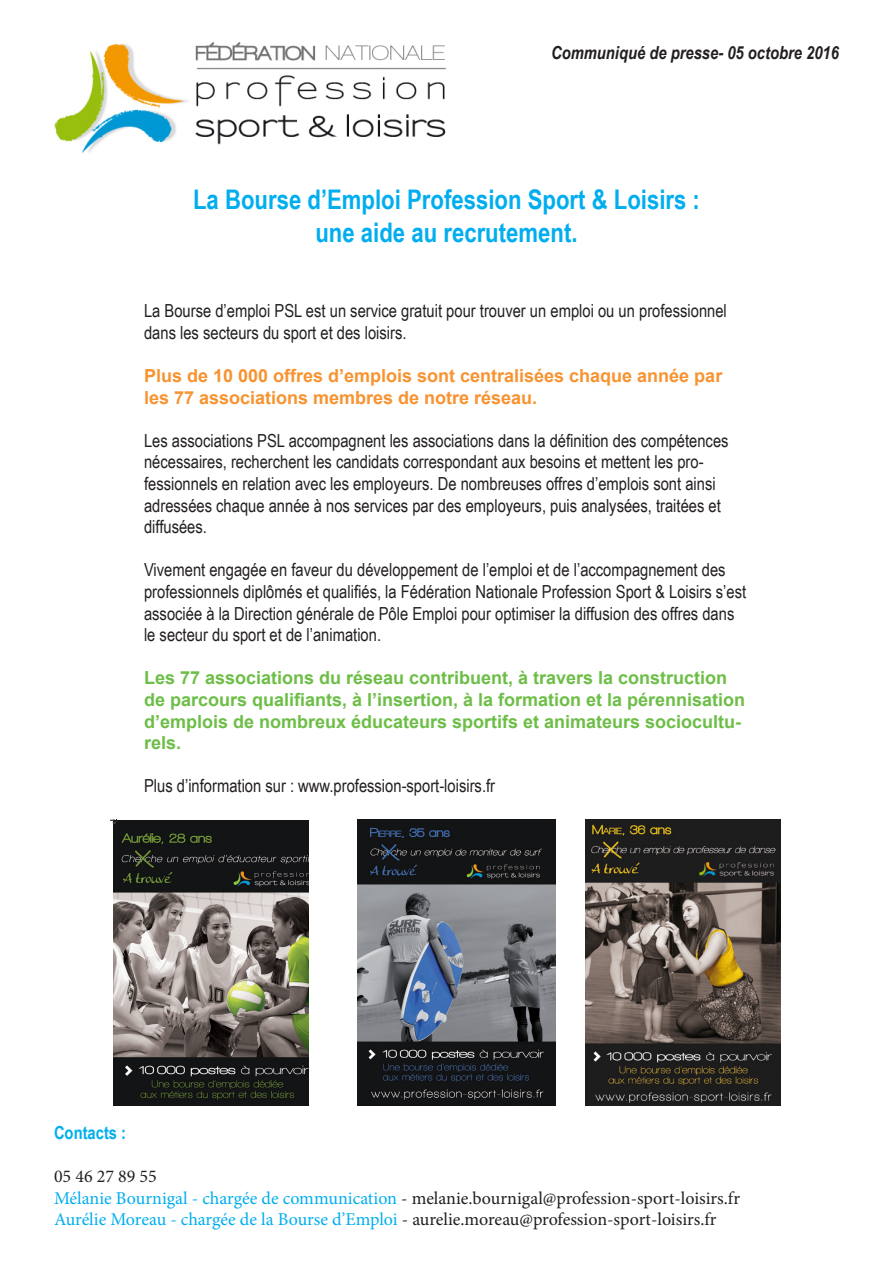
<style>
.page{position:relative;width:893px;height:1263px;background:#fff}
.page>*{position:absolute;margin:0;border:0;box-sizing:border-box;transform-origin:0 0}
.t1{font:700 27px/32.4px "Arial Narrow";color:#00aeef;text-align:center}
.t2{font:18px/21.6px "Arial Narrow";color:#231f20}
.t3{font:700 18px/21.6px "Arial";color:#6dbe47}
.t4{font:18px "Minion Pro";color:#231f20}
.t5{font:700 18px/21.6px "Arial";color:#f79330}
.t6{font:italic 700 18px "Arial Narrow";color:#231f20}
.t7{font:700 18px "Arial Narrow";color:#00aeef}
.s1{color:#00aeef}
</style>
<div class="page">
<img style="left:54px;top:42px;width:393px;height:111px">
<img style="left:585px;top:819px;width:196px;height:286px">
<img style="left:357px;top:819px;width:199px;height:286px">
<img style="left:114px;top:820px;width:195px;height:285px">
<svg style="left:110px;top:819px;width:7px;height:4px"></svg>
<p class="t6" style="left:551px;top:39px;width:289px">Communiqué de presse- 05 octobre 2016</p>
<p class="t1" style="left:193px;top:182px;width:508px">La Bourse d’Emploi Profession Sport &amp; Loisirs : une aide au recrutement.</p>
<p class="t2" style="left:144px;top:299px;width:584px">La Bourse d’emploi PSL est un service gratuit pour trouver un emploi ou un professionnel dans les secteurs du sport et des loisirs.</p>
<p class="t5" style="left:144px;top:365px;width:580px">Plus de 10 000 offres d’emplois sont centralisées chaque année par les 77 associations membres de notre réseau.</p>
<p class="t2" style="left:144px;top:429px;width:586px">Les associations PSL accompagnent les associations dans la définition des compétences nécessaires, recherchent les candidats correspondant aux besoins et mettent les pro&shy;fessionnels en relation avec les employeurs. De nombreuses offres d’emplois sont ainsi adressées chaque année à nos services par des employeurs, puis analysées, traitées et diffusées.</p>
<p class="t2" style="left:144px;top:558px;width:604px">Vivement engagée en faveur du développement de l’emploi et de l’accompagnement des professionnels diplômés et qualifiés, la Fédération Nationale Profession Sport &amp; Loisirs s’est associée à la Direction générale de Pôle Emploi pour optimiser la diffusion des offres dans le secteur du sport et de l’animation.</p>
<p class="t3" style="left:144px;top:668px;width:603px">Les 77 associations du réseau contribuent, à travers la construction de parcours qualifiants, à l’insertion, à la formation et la pérennisation d’emplois de nombreux éducateurs sportifs et animateurs sociocultu&shy;rels.</p>
<p class="t2" style="left:144px;top:774px;width:353px">Plus d’information sur : www.profession-sport-loisirs.fr</p>
<p class="t7" style="left:54px;top:1119px;width:74px">Contacts :</p>
<p class="t4" style="left:54px;top:1164px;width:104px">05 46 27 89 55</p>
<p class="t4" style="left:54px;top:1186px;width:688px"><span class="s1">Mélanie Bournigal - chargée de communication</span> - melanie.bournigal@profession-sport-loisirs.fr</p>
<p class="t4" style="left:54px;top:1207px;width:664px"><span class="s1">Aurélie Moreau - chargée de la Bourse d’Emploi</span> - aurelie.moreau@profession-sport-loisirs.fr</p>
</div>
